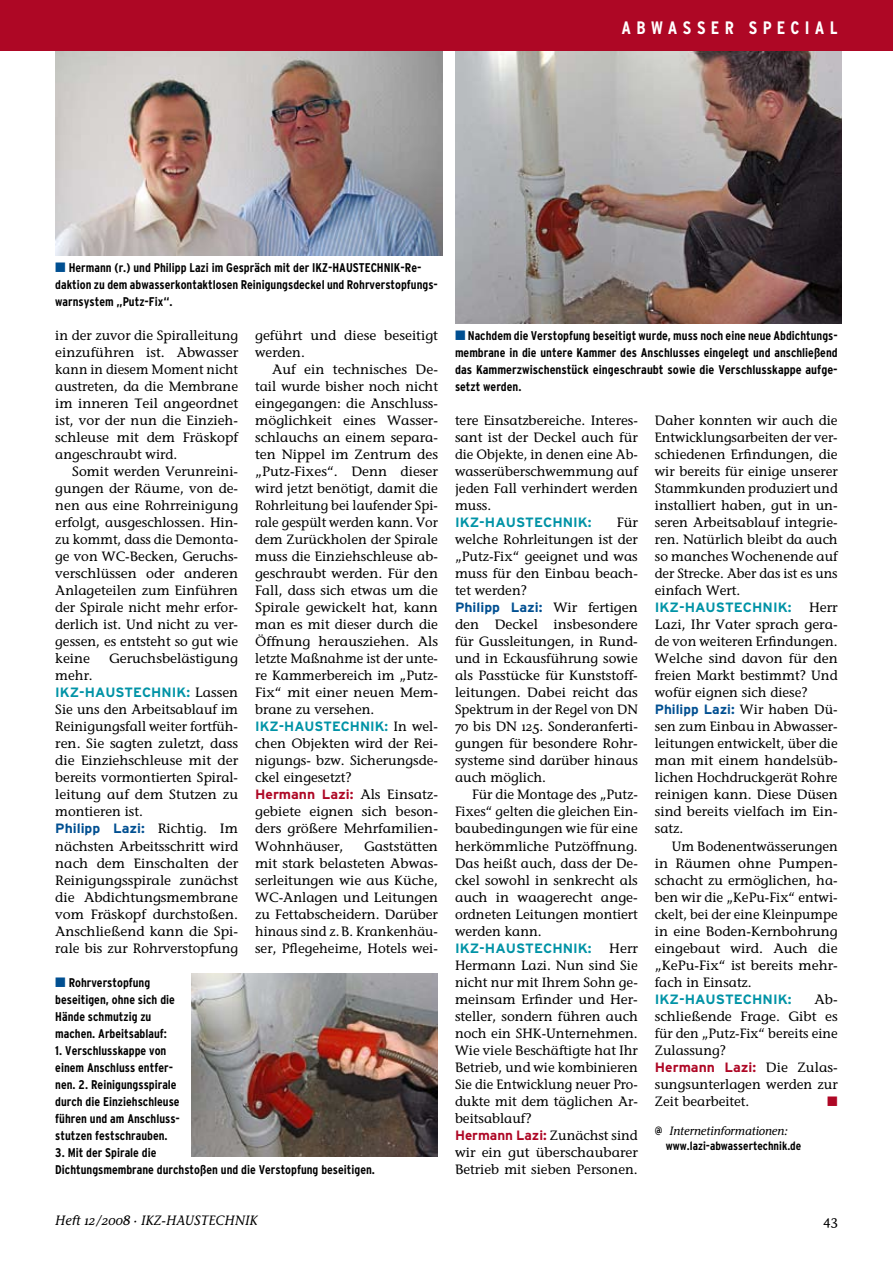
<style>
.page{position:relative;width:893px;height:1263px;background:#fff}
.page>*{position:absolute;margin:0;border:0;box-sizing:border-box;transform-origin:0 0}
.t1{font:700 condensed 18px "IKZ Head";letter-spacing:.295em;color:#fff}
.t2{font:13.5px/17px "IKZ";color:#000;text-align:justify}
.t3{font:700 13.5px "IKZ Head";color:#0093a6}
.t4{font:700 13.5px "IKZ Head";color:#004f91}
.t5{font:700 13.5px "IKZ Head";color:#ae0725}
.t6{font:italic 13.5px "IKZ";color:#000}
.t7{font:13.5px "IKZ";color:#ae0725}
.t8{font:700 condensed 12.6px/17px "IKZ Head";color:#000}
.t9{font:700 condensed 12px "IKZ Head";color:#000}
.t10{font:italic 12px "IKZ";color:#000}
.s1{font-family:"IKZ";font-weight:400;font-stretch:normal;font-size:13.5px;color:#004f91}
.s2{font-family:"IKZ";font-weight:400;color:#000}
.s3{font-family:"IKZ Head";font-weight:700;font-style:normal;font-stretch:condensed}
</style>
<div class="page">
<img style="left:55px;top:51px;width:387px;height:204px">
<img style="left:455px;top:51px;width:387px;height:272px">
<div style="left:0;top:0;width:893px;height:51px;background:#ae0725"></div>
<img style="left:191px;top:974px;width:247px;height:183px">
<h1 class="t1" style="left:622px;top:18px;width:45px">Abwasser</h1>
<h1 class="t1" style="left:749px;top:18px;width:90px">Spe cial</h1>
<p class="t8" style="left:55px;top:259px;width:383px"><span class="s1">∂</span> Hermann (r.) und Philipp Lazi im Gespräch mit der IKZ-HAUSTECHNIK-Re&shy;daktion zu dem abwasserkontaktlosen Reinigungsdeckel und Rohrverstopfungs&shy;warnsystem „Putz-Fix“.</p>
<p class="t2" style="left:55px;top:327px;width:184px">in der zuvor die Spiralleitung einzuführen ist. Abwasser kann in diesem Moment nicht austreten, da die Membrane im inneren Teil angeordnet ist, vor der nun die Einzieh&shy;schleuse mit dem Fräskopf angeschraubt wird.</p>
<p class="t2" style="left:55px;top:463px;width:184px;text-indent:17px">Somit werden Verunreini&shy;gungen der Räume, von de&shy;nen aus eine Rohrreinigung erfolgt, ausgeschlossen. Hin&shy;zu kommt, dass die Demonta&shy;ge von WC-Becken, Geruchs&shy;verschlüssen oder anderen Anlageteilen zum Einführen der Spirale nicht mehr erfor&shy;derlich ist. Und nicht zu ver&shy;gessen, es entsteht so gut wie keine</p>
<p class="t2" style="left:109px;top:650px;width:130px">Geruchsbelästigung</p>
<p class="t2" style="left:55px;top:667px;width:39px">mehr.</p>
<p class="t3" style="left:55px;top:685px;width:184px">IKZ-HAUSTECHNIK: <span class="s2">Lassen</span></p>
<p class="t2" style="left:55px;top:701px;width:184px">Sie uns den Arbeitsablauf im Reinigungsfall weiter fortfüh&shy;ren. Sie sagten zuletzt, dass die Einziehschleuse mit der bereits vormontierten Spiral&shy;leitung auf dem Stutzen zu montieren ist.</p>
<p class="t4" style="left:55px;top:821px;width:184px">Philipp Lazi: <span class="s2">Richtig. Im</span></p>
<p class="t2" style="left:55px;top:837px;width:184px">nächsten Arbeitsschritt wird nach dem Einschalten der Reinigungsspirale zunächst die Abdichtungsmembrane vom Fräskopf durchstoßen.<br>Anschließend kann die Spi&shy;rale bis zur Rohrverstopfung</p>
<p class="t2" style="left:255px;top:327px;width:184px">geführt und diese beseitigt werden.</p>
<p class="t2" style="left:255px;top:361px;width:184px;text-indent:17px">Auf ein technisches De&shy;tail wurde bisher noch nicht eingegangen: die Anschluss&shy;möglichkeit eines Wasser&shy;schlauchs an einem separa&shy;ten Nippel im Zentrum des „Putz-Fixes“. Denn dieser wird jetzt benötigt, damit die Rohrleitung bei laufender Spi&shy;rale gespült werden kann. Vor dem Zurückholen der Spirale muss die Einziehschleuse ab&shy;geschraubt werden. Für den Fall, dass sich etwas um die Spirale gewickelt hat, kann man es mit dieser durch die Öffnung herausziehen. Als letzte Maßnahme ist der unte&shy;re Kammerbereich im „Putz-Fix“ mit einer neuen Mem&shy;brane zu versehen.</p>
<p class="t3" style="left:255px;top:719px;width:184px">IKZ-HAUSTECHNIK: <span class="s2">In wel-</span></p>
<p class="t2" style="left:255px;top:735px;width:184px">chen Objekten wird der Rei&shy;nigungs- bzw. Sicherungsde&shy;ckel eingesetzt?</p>
<p class="t5" style="left:255px;top:787px;width:184px">Hermann Lazi: <span class="s2">Als Einsatz-</span></p>
<p class="t2" style="left:255px;top:803px;width:184px">gebiete eignen sich beson&shy;ders größere Mehrfamilien-Wohnhäuser,</p>
<p class="t2" style="left:255px;top:837px;width:184px;text-indent:109px">Gaststätten mit stark belasteten Abwas&shy;serleitungen wie aus Küche, WC-Anlagen und Leitungen zu Fettabscheidern. Darüber hinaus sind z.B. Krankenhäu&shy;ser, Pflegeheime, Hotels wei-</p>
<p class="t8" style="left:55px;top:973px;width:121px"><span class="s1">∂</span> Rohrverstopfung beseitigen, ohne sich die<br>Hände schmutzig zu machen. Arbeitsablauf:</p>
<p class="t8" style="left:55px;top:1042px;width:126px">1. Verschlusskappe von einem Anschluss entfer&shy;nen. 2. Reinigungsspirale durch die Einziehschleuse führen und am Anschluss&shy;stutzen festschrauben.</p>
<p class="t8" style="left:55px;top:1144px;width:321px">3. Mit der Spirale die<br>Dichtungsmembrane durchstoßen und die Verstopfung beseitigen.</p>
<p class="t8" style="left:455px;top:327px;width:384px;text-align:justify"><span class="s1">∂</span> Nachdem die Verstopfung beseitigt wurde, muss noch eine neue Abdichtungs&shy;membrane in die untere Kammer des Anschlusses eingelegt und anschließend das Kammerzwischenstück eingeschraubt sowie die Verschlusskappe aufge&shy;setzt werden.</p>
<p class="t2" style="left:455px;top:412px;width:184px">tere Einsatzbereiche. Interes&shy;sant ist der Deckel auch für die Objekte, in denen eine Ab&shy;wasserüberschwemmung auf jeden Fall verhindert werden muss.</p>
<p class="t3" style="left:455px;top:515px;width:138px">IKZ-HAUSTECHNIK:</p>
<p class="t2" style="left:455px;top:514px;width:184px;text-indent:162px">Für welche Rohrleitungen ist der „Putz-Fix“ geeignet und was muss für den Einbau beach&shy;tet werden?</p>
<p class="t4" style="left:455px;top:600px;width:184px">Philipp Lazi: <span class="s2">Wir fertigen</span></p>
<p class="t2" style="left:455px;top:616px;width:184px">den Deckel insbesondere für Gussleitungen, in Rund&shy;und in Eckausführung sowie als Passtücke für Kunststoff&shy;leitungen. Dabei reicht das Spektrum in der Regel von DN 70 bis DN 125. Sonderanferti&shy;gungen für besondere Rohr&shy;systeme sind darüber hinaus auch möglich.</p>
<p class="t2" style="left:455px;top:786px;width:184px;text-indent:17px">Für die Montage des „Putz-Fixes“ gelten die gleichen Ein&shy;baubedingungen wie für eine herkömmliche Putzöffnung.<br>Das heißt auch, dass der De&shy;ckel sowohl in senkrecht als auch in waagerecht ange&shy;ordneten Leitungen montiert werden kann.</p>
<p class="t3" style="left:455px;top:940px;width:138px">IKZ-HAUSTECHNIK:</p>
<p class="t2" style="left:455px;top:939px;width:184px;text-indent:154px">Herr Hermann Lazi. Nun sind Sie nicht nur mit Ihrem Sohn ge&shy;meinsam Erfinder und Her&shy;steller, sondern führen auch noch ein SHK-Unternehmen.<br>Wie viele Beschäftigte hat Ihr Betrieb, und wie kombinieren Sie die Entwicklung neuer Pro&shy;dukte mit dem täglichen Ar&shy;beitsablauf?</p>
<p class="t5" style="left:455px;top:1127px;width:184px">Hermann Lazi: <span class="s2">Zunächst sind</span></p>
<p class="t2" style="left:455px;top:1143px;width:184px">wir ein gut überschaubarer<br>Betrieb mit sieben Personen.</p>
<p class="t2" style="left:655px;top:412px;width:184px">Daher konnten wir auch die Entwicklungsarbeiten der ver&shy;schiedenen Erfindungen, die wir bereits für einige unserer Stammkunden produziert und installiert haben, gut in un&shy;seren Arbeitsablauf integrie&shy;ren. Natürlich bleibt da auch so manches Wochenende auf der Strecke. Aber das ist es uns einfach Wert.</p>
<p class="t3" style="left:655px;top:600px;width:138px">IKZ-HAUSTECHNIK:</p>
<p class="t2" style="left:655px;top:599px;width:184px;text-indent:154px">Herr Lazi, Ihr Vater sprach gera&shy;de von weiteren Erfindungen.<br>Welche sind davon für den freien Markt bestimmt? Und wofür eignen sich diese?</p>
<p class="t4" style="left:655px;top:702px;width:184px">Philipp Lazi: <span class="s2">Wir haben Dü-</span></p>
<p class="t2" style="left:655px;top:718px;width:184px">sen zum Einbau in Abwasser&shy;leitungen entwickelt, über die man mit einem handelsüb&shy;lichen Hochdruckgerät Rohre reinigen kann. Diese Düsen sind bereits vielfach im Ein&shy;satz.</p>
<p class="t2" style="left:655px;top:837px;width:184px;text-indent:17px">Um Bodenentwässerungen in Räumen ohne Pumpen&shy;schacht zu ermöglichen, ha&shy;ben wir die „KePu-Fix“ entwi&shy;ckelt, bei der eine Kleinpumpe in eine Boden-Kernbohrung eingebaut wird. Auch die „KePu-Fix“ ist bereits mehr&shy;fach in Einsatz.</p>
<p class="t3" style="left:655px;top:991px;width:138px">IKZ-HAUSTECHNIK:</p>
<p class="t2" style="left:655px;top:990px;width:184px;text-indent:160px">Ab&shy;schließende Frage. Gibt es für den „Putz-Fix“ bereits eine Zulassung?</p>
<p class="t5" style="left:655px;top:1059px;width:184px">Hermann Lazi: <span class="s2">Die Zulas-</span></p>
<p class="t2" style="left:655px;top:1075px;width:184px">sungsunterlagen werden zur<br>Zeit bearbeitet.</p>
<p class="t7" style="left:827px;top:1093px;width:12px">∂</p>
<p class="t10" style="left:655px;top:1124px;width:134px"><span class="s3">@</span> Internetinformationen:</p>
<p class="t9" style="left:666px;top:1139px;width:137px">www.lazi-abwassertechnik.de</p>
<p class="t6" style="left:55px;top:1212px;width:198px">Heft 12 /2008 · IKZ-Haustechnik</p>
<p class="t2" style="left:824px;top:1211px;width:16px">43</p>
</div>
